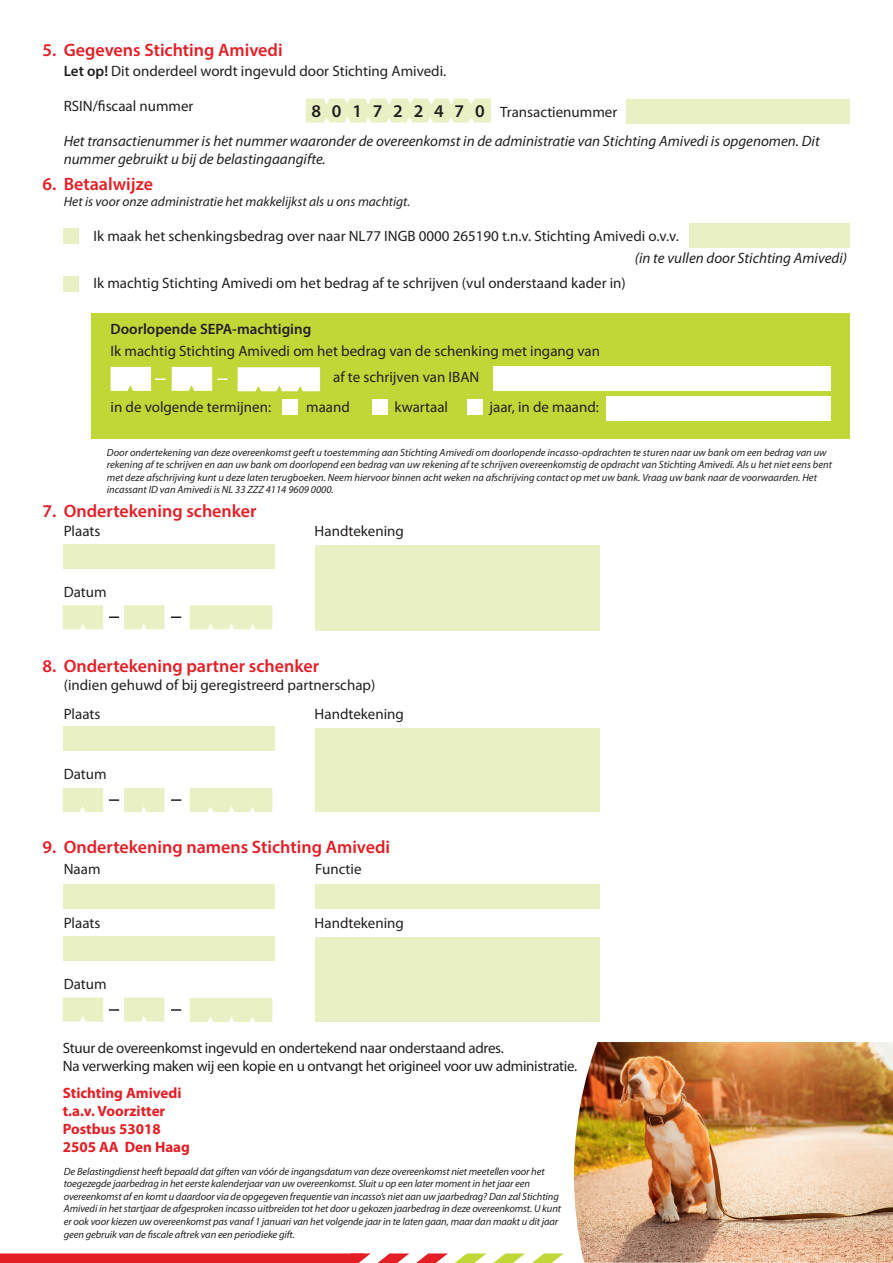
<style>
.page{position:relative;width:893px;height:1263px;background:#fff}
.page>*{position:absolute;margin:0;border:0;box-sizing:border-box;transform-origin:0 0}
.t1{font:600 18px "Myriad Pro";color:#e41e25}
.t2{font:15px/25.5px "Myriad Pro";color:#231f20}
.t3{font:italic 15px/18px "Myriad Pro";color:#231f20}
.t4{font:15px/18px "Myriad Pro";letter-spacing:-.02em;color:#231f20}
.t5{font:700 15px/18px "Myriad Pro";color:#e41e25}
.t6{font:600 15px "Myriad Pro";color:#231f20}
.t7{font:italic 13.5px "Myriad Pro";color:#231f20}
.t8{font:italic 10.5px/12.6px "Myriad Pro";letter-spacing:-.01em;color:#231f20}
.s1{font-weight:600}
.s2{font-weight:600;font-size:18px}
</style>
<div class="page">
<img style="left:569px;top:739px;width:324px;height:524px">
<div style="left:92px;top:313px;width:758px;height:125px;background:#c0d738"></div>
<div style="left:626px;top:99px;width:224px;height:24px;background:#e9f1c4"></div>
<div style="left:689px;top:223px;width:161px;height:24px;background:#e9f1c4"></div>
<svg style="left:306px;top:99px;width:185px;height:24px;background:#eaf2c8"></svg>
<div style="left:63px;top:228px;width:15px;height:16px;background:#e9f1c4"></div>
<div style="left:63px;top:276px;width:15px;height:15px;background:#e9f1c4"></div>
<svg style="left:238px;top:367px;width:82px;height:24px;background:#fcfdf8"></svg>
<div style="left:283px;top:399px;width:15px;height:15px;background:#fff"></div>
<div style="left:373px;top:399px;width:15px;height:15px;background:#fff"></div>
<div style="left:467px;top:399px;width:16px;height:15px;background:#fff"></div>
<div style="left:493px;top:367px;width:338px;height:24px;background:#fff"></div>
<div style="left:607px;top:397px;width:224px;height:24px;background:#fff"></div>
<div style="left:64px;top:544px;width:211px;height:24px;background:#e9f1c4"></div>
<svg style="left:63px;top:605px;width:40px;height:24px"></svg>
<div style="left:190px;top:605px;width:82px;height:24px;background:#e9f1c4"></div>
<svg style="left:109px;top:605px;width:55px;height:24px"></svg>
<svg style="left:171px;top:616px;width:10px;height:2px"></svg>
<div style="left:64px;top:884px;width:211px;height:24px;background:#e9f1c4"></div>
<svg style="left:63px;top:997px;width:40px;height:24px"></svg>
<div style="left:190px;top:998px;width:82px;height:24px;background:#e9f1c4"></div>
<svg style="left:109px;top:997px;width:55px;height:24px"></svg>
<svg style="left:171px;top:1009px;width:10px;height:2px"></svg>
<div style="left:64px;top:727px;width:211px;height:24px;background:#e9f1c4"></div>
<svg style="left:63px;top:788px;width:40px;height:24px"></svg>
<div style="left:190px;top:788px;width:82px;height:24px;background:#e9f1c4"></div>
<svg style="left:109px;top:788px;width:55px;height:24px"></svg>
<svg style="left:171px;top:799px;width:10px;height:2px"></svg>
<div style="left:315px;top:545px;width:284px;height:86px;background:#e9f1c4"></div>
<div style="left:315px;top:884px;width:284px;height:24px;background:#e9f1c4"></div>
<div style="left:315px;top:937px;width:284px;height:84px;background:#e9f1c4"></div>
<div style="left:315px;top:728px;width:284px;height:83px;background:#e9f1c4"></div>
<div style="left:64px;top:936px;width:211px;height:24px;background:#e9f1c4"></div>
<svg style="left:111px;top:367px;width:54px;height:24px"></svg>
<svg style="left:172px;top:367px;width:55px;height:24px"></svg>
<svg style="left:0;top:1253px;width:564px;height:10px"></svg>
<h1 class="t1" style="left:42px;top:38px;width:242px">5. Gegevens Stichting Amivedi</h1>
<h2 class="t2" style="left:64px;top:58px;width:384px"><span class="s1">Let op!</span> Dit onderdeel wordt ingevuld door Stichting Amivedi.</h2>
<h2 class="t2" style="left:64px;top:93px;width:131px">RSIN/fiscaal nummer</h2>
<h2 class="t2" style="left:311px;top:99px;width:307px"><span class="s2">8 0 1 7 2 2 4 7 0</span> Transactienummer</h2>
<h2 class="t3" style="left:64px;top:131px;width:757px">Het transactienummer is het nummer waaronder de overeenkomst in de administratie van Stichting Amivedi is opgenomen. Dit nummer gebruikt u bij de belastingaangifte.</h2>
<h1 class="t1" style="left:42px;top:172px;width:112px">6. Betaalwijze</h1>
<p class="t7" style="left:64px;top:193px;width:348px">Het is voor onze administratie het makkelijkst als u ons machtigt.</p>
<h2 class="t2" style="left:94px;top:222px;width:587px">Ik maak het schenkingsbedrag over naar NL77 INGB 0000 265190 t.n.v. Stichting Amivedi o.v.v.</h2>
<h2 class="t3" style="left:635px;top:249px;width:214px">(in te vullen door Stichting Amivedi)</h2>
<h2 class="t2" style="left:94px;top:270px;width:534px">Ik machtig Stichting Amivedi om het bedrag af te schrijven (vul onderstaand kader in)</h2>
<h2 class="t6" style="left:111px;top:319px;width:202px">Doorlopende SEPA-machtiging</h2>
<h2 class="t2" style="left:333px;top:338px;width:269px;text-indent:-223px">Ik machtig Stichting Amivedi om het bedrag van de schenking met ingang van af te schrijven van IBAN</h2>
<h2 class="t2" style="left:111px;top:394px;width:162px">in de volgende termijnen:</h2>
<h2 class="t2" style="left:306px;top:394px;width:45px">maand</h2>
<h2 class="t2" style="left:394px;top:394px;width:55px">kwartaal</h2>
<h2 class="t2" style="left:489px;top:394px;width:111px">jaar, in de maand:</h2>
<p class="t8" style="left:107px;top:446px;width:727px">Door ondertekening van deze overeenkomst geeft u toestemming aan Stichting Amivedi om doorlopende incasso-opdrachten te sturen naar uw bank om een bedrag van uw rekening af te schrijven en aan uw bank om doorlopend een bedrag van uw rekening af te schrijven overeenkomstig de opdracht van Stichting Amivedi. Als u het niet eens bent met deze afschrijving kunt u deze laten terugboeken. Neem hiervoor binnen acht weken na afschrijving contact op met uw bank. Vraag uw bank naar de voorwaarden. Het incassant ID van Amivedi is NL 33 ZZZ 4114 9609 0000.</p>
<h1 class="t1" style="left:42px;top:499px;width:216px">7. Ondertekening schenker</h1>
<h2 class="t2" style="left:64px;top:518px;width:38px">Plaats</h2>
<h2 class="t2" style="left:64px;top:579px;width:44px">Datum</h2>
<h2 class="t2" style="left:315px;top:518px;width:91px">Handtekening</h2>
<h1 class="t1" style="left:42px;top:654px;width:278px">8. Ondertekening partner schenker</h1>
<h2 class="t2" style="left:64px;top:672px;width:313px">(indien gehuwd of bij geregistreerd partnerschap)</h2>
<h2 class="t2" style="left:64px;top:701px;width:38px">Plaats</h2>
<h2 class="t2" style="left:64px;top:761px;width:44px">Datum</h2>
<h2 class="t2" style="left:315px;top:701px;width:91px">Handtekening</h2>
<h1 class="t1" style="left:42px;top:836px;width:349px">9. Ondertekening namens Stichting Amivedi</h1>
<h2 class="t2" style="left:64px;top:856px;width:38px">Naam</h2>
<h2 class="t2" style="left:64px;top:910px;width:38px">Plaats</h2>
<h2 class="t2" style="left:64px;top:971px;width:44px">Datum</h2>
<h2 class="t2" style="left:315px;top:856px;width:48px">Functie</h2>
<h2 class="t2" style="left:315px;top:910px;width:91px">Handtekening</h2>
<h2 class="t4" style="left:63px;top:1039px;width:516px">Stuur de overeenkomst ingevuld en ondertekend naar onderstaand adres.<br>Na verwerking maken wij een kopie en u ontvangt het origineel voor uw administratie.</h2>
<h2 class="t5" style="left:63px;top:1083px;width:129px">Stichting Amivedi t.a.v. Voorzitter<br>Postbus 53018<br>2505 AA Den Haag</h2>
<p class="t8" style="left:64px;top:1164px;width:499px">De Belastingdienst heeft bepaald dat giften van vóór de ingangsdatum van deze overeenkomst niet meetellen voor het toegezegde jaarbedrag in het eerste kalenderjaar van uw overeenkomst. Sluit u op een later moment in het jaar een overeenkomst af en komt u daardoor via de opgegeven frequentie van incasso’s niet aan uw jaarbedrag? Dan zal Stichting Amivedi in het startjaar de afgesproken incasso uitbreiden tot het door u gekozen jaarbedrag in deze overeenkomst. U kunt er ook voor kiezen uw overeenkomst pas vanaf 1 januari van het volgende jaar in te laten gaan, maar dan maakt u dit jaar geen gebruik van de fiscale aftrek van een periodieke gift.</p>
</div>
